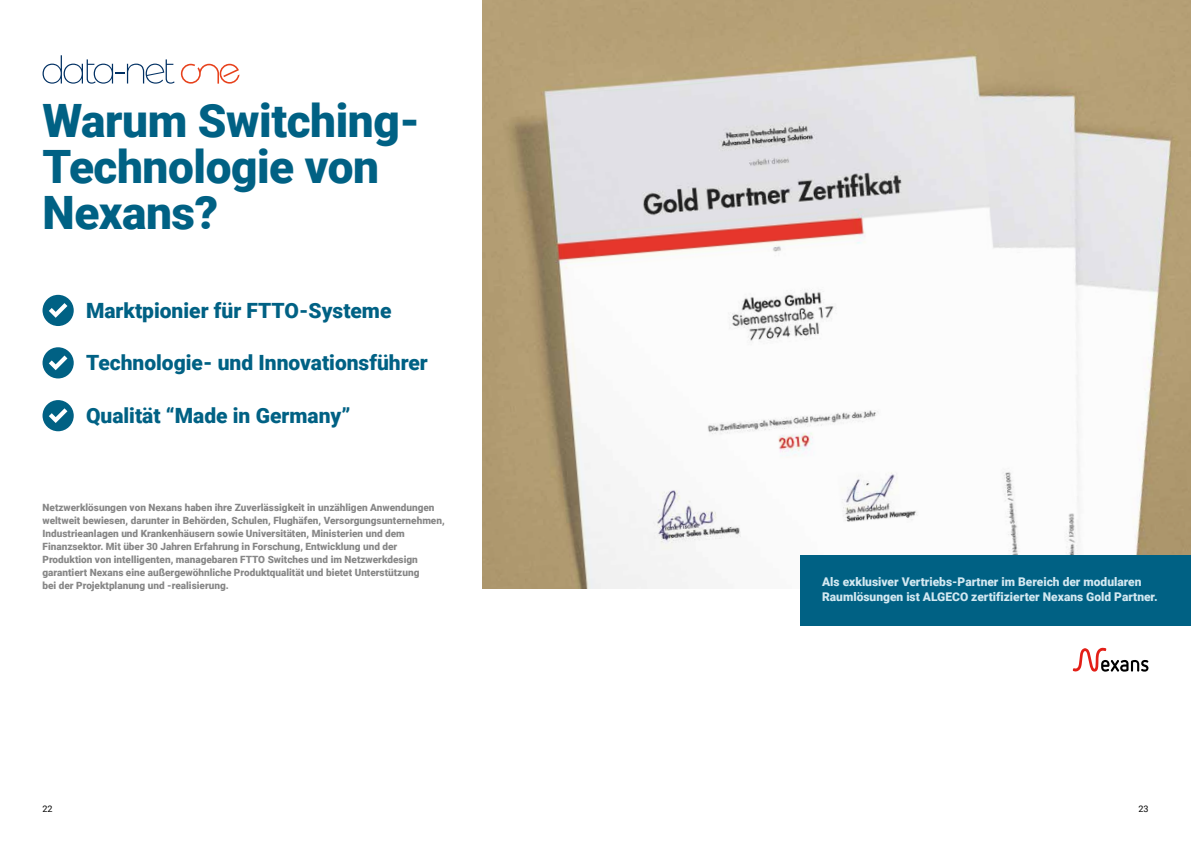
<style>
.page{position:relative;width:1191px;height:842px;background:#fff}
.page>*{position:absolute;margin:0;border:0;box-sizing:border-box;transform-origin:0 0}
.t1{font:900 46px/46px "Roboto";letter-spacing:-.01em;color:#006184}
.t2{font:900 21px "Roboto";color:#006184}
.t3{font:900 12px/15px "Roboto";color:#d2e8f1}
.t4{font:900 10px/13px "Roboto";color:#878787}
.t5{font:9px "Roboto";color:#000}
</style>
<div class="page">
<img style="left:482px;top:0;width:709px;height:589px">
<div style="left:43px;top:295px;width:31px;height:31px;background:#006184;border-radius:50%"></div>
<svg style="left:49px;top:303px;width:18px;height:15px"></svg>
<div style="left:43px;top:347px;width:31px;height:31px;background:#006184;border-radius:50%"></div>
<svg style="left:49px;top:355px;width:18px;height:15px"></svg>
<div style="left:43px;top:400px;width:31px;height:31px;background:#006184;border-radius:50%"></div>
<svg style="left:49px;top:408px;width:18px;height:15px"></svg>
<svg style="left:1072px;top:648px;width:76px;height:24px"></svg>
<div style="left:800px;top:555px;width:391px;height:71px;background:#006184"></div>
<svg style="left:43px;top:55px;width:132px;height:29px"></svg>
<svg style="left:181px;top:64px;width:58px;height:20px"></svg>
<h1 class="t1" style="left:43px;top:96px;width:379px">Warum Switching-<br>Technologie von<br>Nexans?</h1>
<h2 class="t2" style="left:86px;top:296px;width:307px">Marktpionier für FTTO-Systeme</h2>
<h2 class="t2" style="left:86px;top:348px;width:343px">Technologie- und Innovationsführer</h2>
<h2 class="t2" style="left:86px;top:401px;width:266px">Qualität “Made in Germany”</h2>
<p class="t4" style="left:43px;top:500px;width:404px">Netzwerklösungen von Nexans haben ihre Zuverlässigkeit in unzähligen Anwendungen weltweit bewiesen, darunter in Behörden, Schulen, Flughäfen, Versorgungsunternehmen, Industrieanlagen und Krankenhäusern sowie Universitäten, Ministerien und dem Finanzsektor. Mit über 30 Jahren Erfahrung in Forschung, Entwicklung und der Produktion von intelligenten, managebaren FTTO Switches und im Netzwerkdesign garantiert Nexans eine außergewöhnliche Produktqualität und bietet Unterstützung<br>bei der Projektplanung und -realisierung.</p>
<p class="t3" style="left:822px;top:574px;width:337px">Als exklusiver Vertriebs-Partner im Bereich der modularen<br>Raumlösungen ist ALGECO zertifizierter Nexans Gold Partner.</p>
<p class="t5" style="left:43px;top:802px;width:12px">22</p>
<p class="t5" style="left:1138px;top:802px;width:12px">23</p>
</div>
